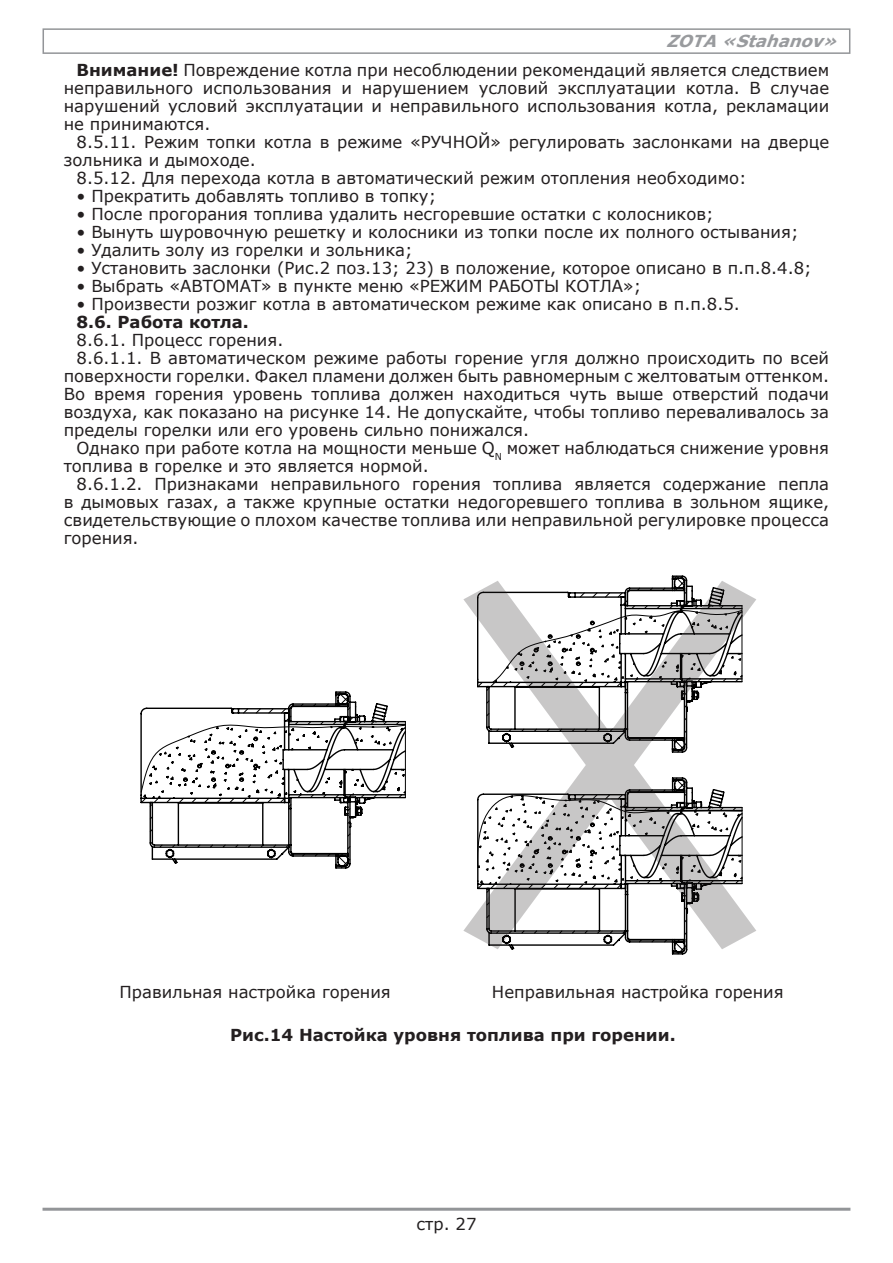
<style>
.page{position:relative;width:893px;height:1263px;background:#fff}
.page>*{position:absolute;margin:0;border:0;box-sizing:border-box;transform-origin:0 0}
.t1{font:16.5px/18px "Verdana";color:#231f20;text-align:justify}
.t2{font:700 16.5px "Verdana";color:#231f20}
.t3{font:italic 700 16.5px "Verdana";color:#999b9e}
.s1{font-weight:700}
</style>
<div class="page">
<div style="left:43px;top:28px;width:807px;height:26px;border:2px solid #939598"></div>
<hr style="left:43px;top:1208px;width:807px;height:3px;background:#939598">
<svg style="left:140px;top:691px;width:266px;height:178px"></svg>
<svg style="left:463px;top:581px;width:293px;height:368px"></svg>
<p class="t3" style="left:666px;top:30px;width:180px">ZOTA«Stahanov»</p>
<p class="t1" style="left:64px;top:61px;width:767px;text-indent:13px"><span class="s1">Внимание!</span> Повреждение котла при несоблюдении рекомендаций является следствием неправильного использования и нарушением условий эксплуатации котла. В случае нарушений условий эксплуатации и неправильного использования котла, рекламации не принимаются.</p>
<p class="t1" style="left:77px;top:133px;width:754px">8.5.11. Режим топки котла в режиме «РУЧНОЙ» регулировать заслонками на дверце</p>
<p class="t1" style="left:64px;top:151px;width:194px">зольника и дымоходе.</p>
<p class="t1" style="left:77px;top:169px;width:672px">8.5.12. Для перехода котла в автоматический режим отопления необходимо:</p>
<p class="t1" style="left:77px;top:187px;width:361px">• Прекратить добавлять топливо в топку;</p>
<p class="t1" style="left:77px;top:205px;width:639px">• После прогорания топлива удалить несгоревшие остатки с колосников;</p>
<p class="t1" style="left:77px;top:223px;width:723px">• Вынуть шуровочную решетку и колосники из топки после их полного остывания;</p>
<p class="t1" style="left:77px;top:241px;width:338px">• Удалить золу из горелки и зольника;</p>
<p class="t1" style="left:77px;top:259px;width:737px">• Установить заслонки (Рис.2 поз.13; 23) в положение, которое описано в п.п.8.4.8;</p>
<p class="t1" style="left:77px;top:277px;width:566px">• Выбрать «АВТОМАТ» в пункте меню «РЕЖИМ РАБОТЫ КОТЛА»;</p>
<p class="t1" style="left:77px;top:295px;width:665px">• Произвести розжиг котла в автоматическом режиме как описано в п.п.8.5.</p>
<p class="t2" style="left:77px;top:311px;width:174px">8.6. Работа котла.</p>
<p class="t1" style="left:77px;top:331px;width:208px">8.6.1. Процесс горения.</p>
<p class="t1" style="left:77px;top:349px;width:754px">8.6.1.1. В автоматическом режиме работы горение угля должно происходить по всей</p>
<p class="t1" style="left:64px;top:367px;width:767px">поверхности горелки. Факел пламени должен быть равномерным с желтоватым оттенком.</p>
<p class="t1" style="left:64px;top:385px;width:767px">Во время горения уровень топлива должен находиться чуть выше отверстий подачи</p>
<p class="t1" style="left:64px;top:403px;width:767px">воздуха, как показано на рисунке 14. Не допускайте, чтобы топливо переваливалось за</p>
<p class="t1" style="left:64px;top:421px;width:467px">пределы горелки или его уровень сильно понижался.</p>
<p class="t1" style="left:77px;top:439px;width:754px">Однако при работе котла на мощности меньше Q<sub>N</sub> может наблюдаться снижение уровня</p>
<p class="t1" style="left:64px;top:457px;width:366px">топлива в горелке и это является нормой.</p>
<p class="t1" style="left:77px;top:475px;width:754px">8.6.1.2. Признаками неправильного горения топлива является содержание пепла</p>
<p class="t1" style="left:64px;top:493px;width:767px">в дымовых газах, а также крупные остатки недогоревшего топлива в зольном ящике,</p>
<p class="t1" style="left:64px;top:511px;width:767px">свидетельствующие о плохом качестве топлива или неправильной регулировке процесса</p>
<p class="t1" style="left:64px;top:529px;width:76px">горения.</p>
<p class="t1" style="left:119px;top:983px;width:273px">Правильная настройка горения</p>
<p class="t1" style="left:492px;top:983px;width:293px">Неправильная настройка горения</p>
<p class="t2" style="left:230px;top:1023px;width:447px">Рис.14 Настойка уровня топлива при горении.</p>
<p class="t1" style="left:416px;top:1214px;width:62px">стр. 27</p>
</div>
